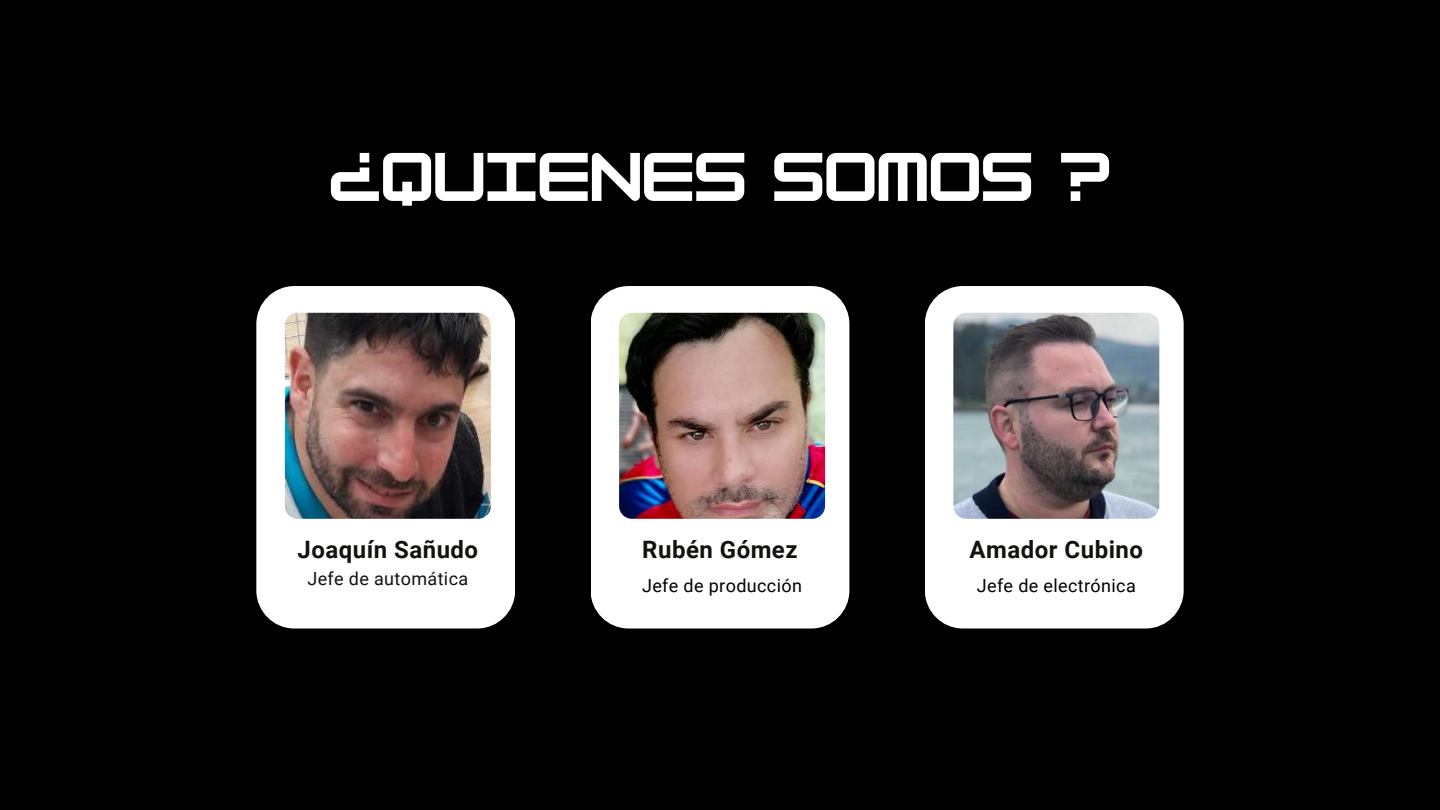
<style>
.page{position:relative;width:1440px;height:810px;background:#000}
.page>*{position:absolute;margin:0;border:0;box-sizing:border-box;transform-origin:0 0}
.t1{font:700 60px "HK Modular";letter-spacing:-.01em;color:#fff}
.t2{font:700 24px "Roboto";letter-spacing:.02em;color:#14110f}
.t3{font:18px "Roboto";letter-spacing:.02em;color:#000}
.t4{font:18px "Roboto";letter-spacing:.02em;color:#14110f}
</style>
<div class="page">
<div style="left:256px;top:286px;width:259px;height:342px;background:#fff;border-radius:38px"></div>
<img style="left:285px;top:313px;width:206px;height:206px;border-radius:13px">
<div style="left:591px;top:286px;width:258px;height:342px;background:#fff;border-radius:38px"></div>
<img style="left:619px;top:313px;width:206px;height:206px;border-radius:13px">
<div style="left:925px;top:286px;width:259px;height:342px;background:#fff;border-radius:38px"></div>
<img style="left:953px;top:313px;width:206px;height:206px;border-radius:13px">
<h1 class="t1" style="left:328px;top:141px;width:784px">¿QUIENES SOMOS ?</h1>
<p class="t2" style="left:298px;top:536px;width:182px">Joaquín Sañudo</p>
<p class="t4" style="left:307px;top:569px;width:162px">Jefe de automática</p>
<p class="t2" style="left:642px;top:536px;width:157px">Rubén Gómez</p>
<p class="t2" style="left:970px;top:536px;width:175px">Amador Cubino</p>
<p class="t3" style="left:977px;top:575px;width:160px">Jefe de electrónica</p>
<p class="t3" style="left:642px;top:575px;width:161px">Jefe de producción</p>
</div>
